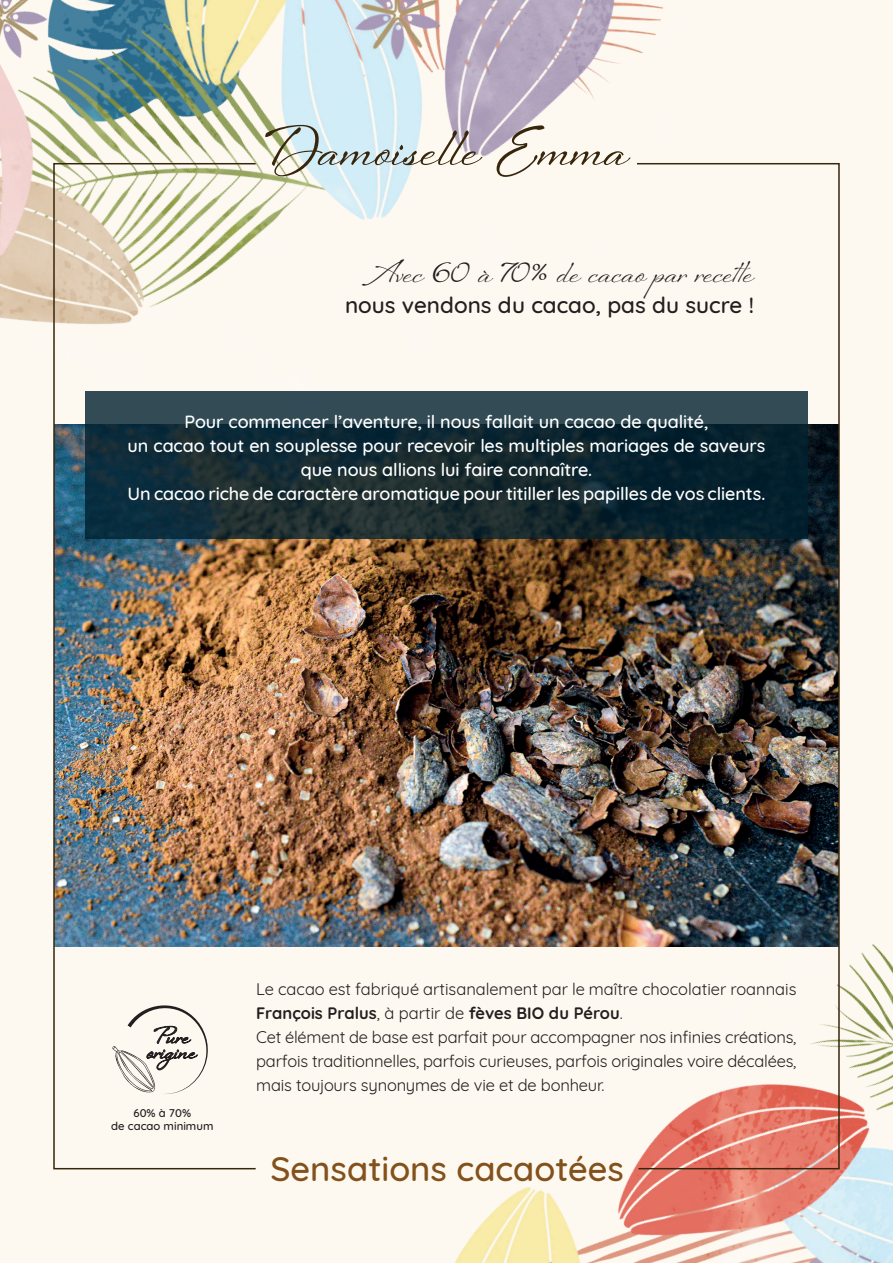
<style>
.page{position:relative;width:893px;height:1263px;background:#fef9f0}
.page>*{position:absolute;margin:0;border:0;box-sizing:border-box;transform-origin:0 0}
.t1{font:700 52.5px "Sheila";letter-spacing:.005em;color:#38260c}
.t2{font:500 34.5px "Quicksand";color:#83521c}
.t3{font:30px "Sheila";color:#231f20}
.t4{font:500 22.5px "Quicksand";color:#231f20}
.t5{font:700 22.2px "Sheila";color:#231f20}
.t6{font:500 18px/24px "Quicksand";letter-spacing:-.005em;color:#fff;text-align:center}
.t7{font:16.5px/24px "Quicksand";letter-spacing:-.01em;color:#231f20}
.t8{font:500 11.4px/12.6px "Quicksand";color:#231f20;text-align:center}
.s1{font-weight:700}
</style>
<div class="page">
<img style="left:0;top:0;width:663px;height:877px">
<img style="left:67px;top:699px;width:826px;height:564px">
<svg style="left:85px;top:391px;width:550px;height:148px;background:#1b323a"></svg>
<div style="left:53px;top:163px;width:203px;height:1006px;border:2px solid #37250c"></div>
<img style="left:635px;top:162px;width:205px;height:1008px">
<svg style="left:110px;top:999px;width:99px;height:95px"></svg>
<h1 class="t1" style="left:265px;top:116px;width:365px">Damoiselle Emma</h1>
<h3 class="t3" style="left:369px;top:254px;width:386px">Avec 60 à 70% de cacao par recette</h3>
<h3 class="t4" style="left:345px;top:287px;width:410px">nous vendons du cacao, pas du sucre !</h3>
<p class="t6" style="left:128px;top:408px;width:639px">Pour commencer l’aventure, il nous fallait un cacao de qualité,<br>un cacao tout en souplesse pour recevoir les multiples mariages de saveurs que nous allions lui faire connaître.<br>Un cacao riche de caractère aromatique pour titiller les papilles de vos clients.</p>
<h3 class="t5" style="left:154px;top:1022px;width:37px">Pure</h3>
<h3 class="t5" style="left:147px;top:1037px;width:51px">origine</h3>
<p class="t8" style="left:111px;top:1106px;width:104px">60% à 70%<br>de cacao minimum</p>
<p class="t7" style="left:256px;top:975px;width:542px">Le cacao est fabriqué artisanalement par le maître chocolatier roannais <span class="s1">François Pralus</span>, à partir de <span class="s1">fèves BIO du Pérou</span>.<br>Cet élément de base est parfait pour accompagner nos infinies créations, parfois traditionnelles, parfois curieuses, parfois originales voire décalées, mais toujours synonymes de vie et de bonheur.</p>
<h2 class="t2" style="left:270px;top:1140px;width:355px">Sensations cacaotées</h2>
</div>
